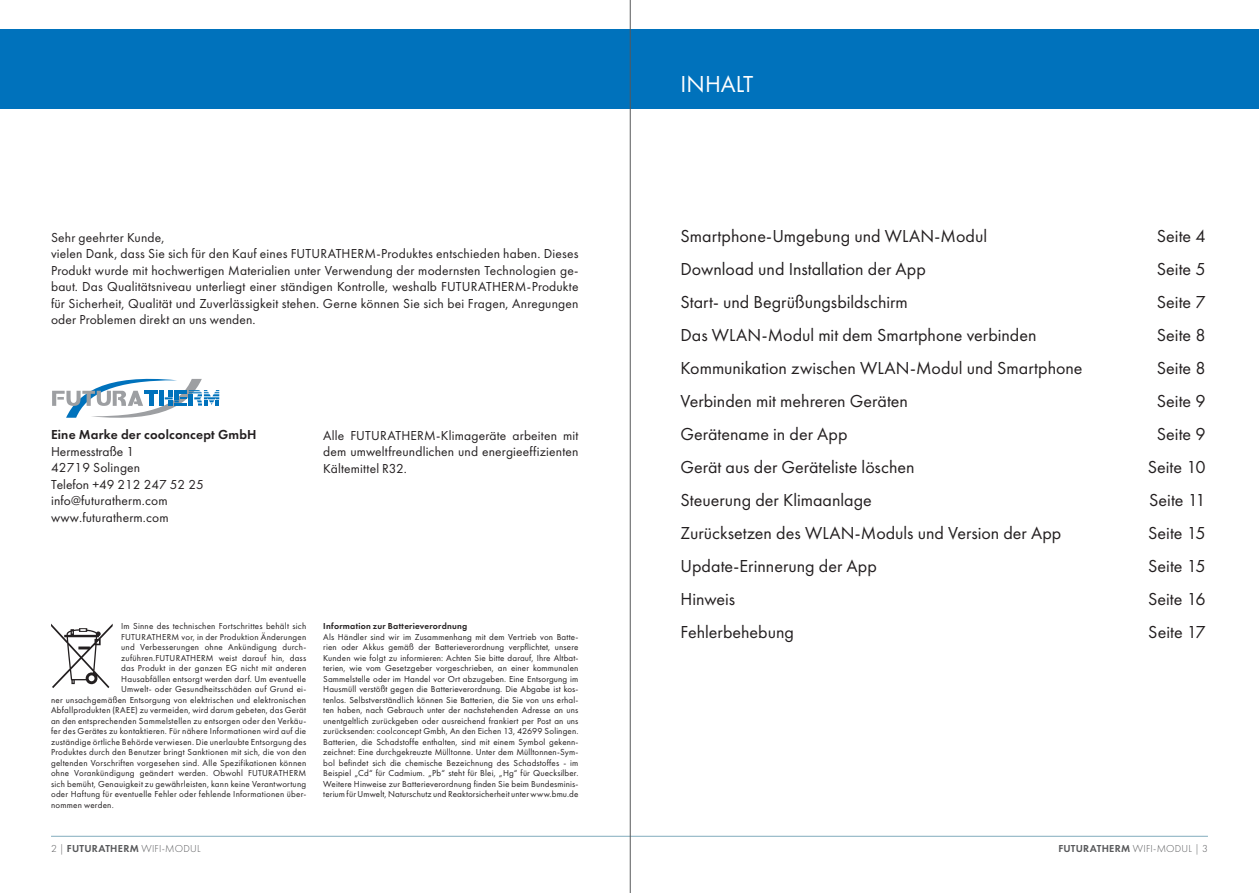
<style>
.page{position:relative;width:1259px;height:893px;background:#fff}
.page>*{position:absolute;margin:0;border:0;box-sizing:border-box;transform-origin:0 0}
.t1{font:24px "Futura PT";color:#fff}
.t2{font:18px "Futura PT";color:#231f20}
.t3{font:13.5px/16.5px "Futura PT";letter-spacing:.01em;color:#231f20}
.t4{font:600 13.5px "Futura PT";letter-spacing:.015em;color:#231f20}
.t5{font:300 10.5px "Futura PT";letter-spacing:.025em;color:#57585a}
.t6{font:9px/10.5px "Futura PT";letter-spacing:.025em;color:#231f20;text-align:justify}
.t7{font:600 9px "Futura PT";letter-spacing:.025em;color:#231f20}
.s1{font-weight:600}
</style>
<div class="page">
<hr style="left:51px;top:836px;width:1157px;height:1px;background:#82acbd">
<div style="left:629px;top:30px;width:630px;height:79px;background:#0072bc"></div>
<div style="left:0;top:30px;width:629px;height:79px;background:#0072bc"></div>
<svg style="left:52px;top:379px;width:167px;height:39px"></svg>
<svg style="left:51px;top:624px;width:62px;height:64px"></svg>
<hr style="left:630px;top:0;width:1px;height:893px;background:#57585a">
<p class="t3" style="left:51px;top:229px;width:529px">Sehr geehrter Kunde,<br>vielen Dank, dass Sie sich für den Kauf eines FUTURATHERM-Produktes entschieden haben. Dieses Produkt wurde mit hochwertigen Materialien unter Verwendung der modernsten Technologien ge&shy;baut. Das Qualitätsniveau unterliegt einer ständigen Kontrolle, weshalb FUTURATHERM-Produkte für Sicherheit, Qualität und Zuverlässigkeit stehen. Gerne können Sie sich bei Fragen, Anregungen oder Problemen direkt an uns wenden.</p>
<h3 class="t4" style="left:51px;top:426px;width:207px">Eine Marke der coolconcept GmbH</h3>
<h3 class="t3" style="left:51px;top:443px;width:154px">Hermesstraße 1<br>42719 Solingen<br>Telefon +49 212 247 52 25 info@futuratherm.com www.futuratherm.com</h3>
<h3 class="t3" style="left:323px;top:427px;width:257px;text-align:justify">Alle FUTURATHERM-Klimageräte arbeiten mit dem umweltfreundlichen und energieeffizienten Kältemittel R32.</h3>
<p class="t6" style="left:121px;top:621px;width:187px">Im Sinne des technischen Fortschrittes behält sich</p>
<p class="t6" style="left:121px;top:631px;width:186px">FUTURATHERM vor, in der Produktion Änderungen</p>
<p class="t6" style="left:121px;top:642px;width:186px">und Verbesserungen ohne Ankündigung durch-</p>
<p class="t6" style="left:121px;top:652px;width:186px">zuführen.FUTURATHERM weist darauf hin, dass</p>
<p class="t6" style="left:121px;top:663px;width:186px">das Produkt in der ganzen EG nicht mit anderen</p>
<p class="t6" style="left:121px;top:673px;width:186px">Hausabfällen entsorgt werden darf. Um eventuelle</p>
<p class="t6" style="left:121px;top:684px;width:186px">Umwelt- oder Gesundheitsschäden auf Grund ei-</p>
<p class="t6" style="left:51px;top:694px;width:257px">ner unsachgemäßen Entsorgung von elektrischen und elektronischen</p>
<p class="t6" style="left:51px;top:705px;width:257px">Abfallprodukten (RAEE) zu vermeiden, wird darum gebeten, das Gerät</p>
<p class="t6" style="left:51px;top:715px;width:257px">an den entsprechenden Sammelstellen zu entsorgen oder den Verkäu-</p>
<p class="t6" style="left:51px;top:726px;width:257px">fer des Gerätes zu kontaktieren. Für nähere Informationen wird auf die</p>
<p class="t6" style="left:51px;top:737px;width:257px">zuständige örtliche Behörde verwiesen. Die unerlaubte Entsorgung des</p>
<p class="t6" style="left:51px;top:747px;width:257px">Produktes durch den Benutzer bringt Sanktionen mit sich, die von den</p>
<p class="t6" style="left:51px;top:758px;width:257px">geltenden Vorschriften vorgesehen sind. Alle Spezifikationen können</p>
<p class="t6" style="left:51px;top:768px;width:257px">ohne Vorankündigung geändert werden. Obwohl FUTURATHERM</p>
<p class="t6" style="left:51px;top:779px;width:257px">sich bemüht, Genauigkeit zu gewährleisten, kann keine Verantwortung</p>
<p class="t6" style="left:51px;top:789px;width:257px">oder Haftung für eventuelle Fehler oder fehlende Informationen über-</p>
<p class="t6" style="left:51px;top:800px;width:64px">nommen werden.</p>
<p class="t7" style="left:323px;top:621px;width:146px">Information zur Batterieverordnung</p>
<p class="t6" style="left:323px;top:631px;width:257px">Als Händler sind wir im Zusammenhang mit dem Vertrieb von Batte&shy;rien oder Akkus gemäß der Batterieverordnung verpflichtet, unsere Kunden wie folgt zu informieren: Achten Sie bitte darauf, Ihre Altbat&shy;terien, wie vom Gesetzgeber vorgeschrieben, an einer kommunalen Sammelstelle oder im Handel vor Ort abzugeben. Eine Entsorgung im Hausmüll verstößt gegen die Batterieverordnung. Die Abgabe ist kos&shy;tenlos. Selbstverständlich können Sie Batterien, die Sie von uns erhal&shy;ten haben, nach Gebrauch unter der nachstehenden Adresse an uns unentgeltlich zurückgeben oder ausreichend frankiert per Post an uns zurücksenden: coolconcept Gmbh, An den Eichen 13, 42699 Solingen.<br>Batterien, die Schadstoffe enthalten, sind mit einem Symbol gekenn&shy;zeichnet: Eine durchgekreuzte Mülltonne. Unter dem Mülltonnen-Sym&shy;bol befindet sich die chemische Bezeichnung des Schadstoffes - im Beispiel „Cd“ für Cadmium. „Pb“ steht für Blei, „Hg“ für Quecksilber.<br>Weitere Hinweise zur Batterieverordnung finden Sie beim Bundesminis&shy;terium für Umwelt, Naturschutz und Reaktorsicherheit unter www.bmu.de</p>
<h1 class="t1" style="left:680px;top:70px;width:74px">INHALT</h1>
<h2 class="t2" style="left:680px;top:225px;width:308px">Smartphone-Umgebung und WLAN-Modul</h2>
<h2 class="t2" style="left:1156px;top:225px;width:50px">Seite 4</h2>
<h2 class="t2" style="left:680px;top:258px;width:247px">Download und Installation der App</h2>
<h2 class="t2" style="left:1156px;top:258px;width:50px">Seite 5</h2>
<h2 class="t2" style="left:680px;top:291px;width:229px">Start- und Begrüßungsbildschirm</h2>
<h2 class="t2" style="left:1156px;top:291px;width:50px">Seite 7</h2>
<h2 class="t2" style="left:680px;top:324px;width:357px">Das WLAN-Modul mit dem Smartphone verbinden</h2>
<h2 class="t2" style="left:1156px;top:324px;width:50px">Seite 8</h2>
<h2 class="t2" style="left:680px;top:357px;width:403px">Kommunikation zwischen WLAN-Modul und Smartphone</h2>
<h2 class="t2" style="left:1156px;top:357px;width:50px">Seite 8</h2>
<h2 class="t2" style="left:680px;top:390px;width:229px">Verbinden mit mehreren Geräten</h2>
<h2 class="t2" style="left:1156px;top:390px;width:50px">Seite 9</h2>
<h2 class="t2" style="left:680px;top:423px;width:168px">Gerätename in der App</h2>
<h2 class="t2" style="left:1156px;top:423px;width:50px">Seite 9</h2>
<h2 class="t2" style="left:680px;top:456px;width:235px">Gerät aus der Geräteliste löschen</h2>
<h2 class="t2" style="left:1147px;top:456px;width:59px">Seite 10</h2>
<h2 class="t2" style="left:680px;top:489px;width:193px">Steuerung der Klimaanlage</h2>
<h2 class="t2" style="left:1149px;top:489px;width:58px">Seite 11</h2>
<h2 class="t2" style="left:680px;top:522px;width:382px">Zurücksetzen des WLAN-Moduls und Version der App</h2>
<h2 class="t2" style="left:1148px;top:522px;width:59px">Seite 15</h2>
<h2 class="t2" style="left:680px;top:555px;width:198px">Update-Erinnerung der App</h2>
<h2 class="t2" style="left:1148px;top:555px;width:59px">Seite 15</h2>
<h2 class="t2" style="left:680px;top:588px;width:56px">Hinweis</h2>
<h2 class="t2" style="left:1148px;top:588px;width:59px">Seite 16</h2>
<h2 class="t2" style="left:680px;top:621px;width:115px">Fehlerbehebung</h2>
<h2 class="t2" style="left:1148px;top:621px;width:59px">Seite 17</h2>
<p class="t5" style="left:51px;top:843px;width:151px">2 | <span class="s1">FUTURATHERM</span> WIFI-MODUL</p>
<p class="t5" style="left:1058px;top:843px;width:151px"><span class="s1">FUTURATHERM</span> WIFI-MODUL | 3</p>
</div>
